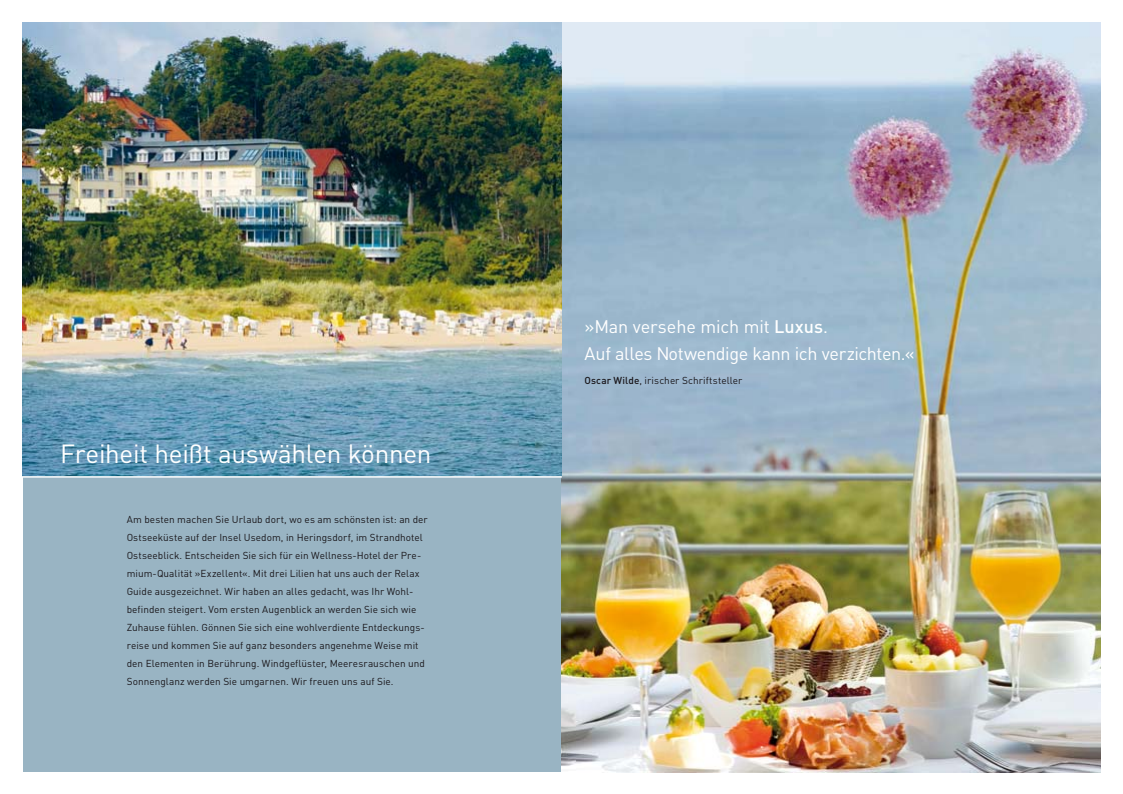
<style>
.page{position:relative;width:1123px;height:794px;background:#fff}
.page>*{position:absolute;margin:0;border:0;box-sizing:border-box;transform-origin:0 0}
.t1{font:26px "DIN";letter-spacing:-.01em;color:#fff}
.t2{font:18px/27.3px "DIN";letter-spacing:-.015em;color:#fff}
.t3{font:10px/18px "DIN";letter-spacing:.005em;color:#1a171b}
.s1{font-weight:500}
</style>
<div class="page">
<div style="left:23px;top:23px;width:1077px;height:748px;background:#99b4c3"></div>
<img style="left:561px;top:23px;width:539px;height:748px">
<img style="left:23px;top:23px;width:538px;height:453px">
<hr style="left:0;top:476px;width:561px;height:1px;background:#fff">
<h1 class="t1" style="left:60px;top:444px;width:372px">Freiheit heißt auswählen können</h1>
<p class="t3" style="left:127px;top:511px;width:302px">Am besten machen Sie Urlaub dort, wo es am schönsten ist: an der Ostseeküste auf der Insel Usedom, in Heringsdorf, im Strandhotel Ostseeblick. Entscheiden Sie sich für ein Wellness-Hotel der Pre&shy;mium-Qualität »Exzellent«. Mit drei Lilien hat uns auch der Relax Guide ausgezeichnet. Wir haben an alles gedacht, was Ihr Wohl&shy;befinden steigert. Vom ersten Augenblick an werden Sie sich wie Zuhause fühlen. Gönnen Sie sich eine wohlverdiente Entdeckungs&shy;reise und kommen Sie auf ganz besonders angenehme Weise mit den Elementen in Berührung. Windgeflüster, Meeresrauschen und Sonnenglanz werden Sie umgarnen. Wir freuen uns auf Sie.</p>
<h2 class="t2" style="left:584px;top:314px;width:331px">»Man versehe mich mit <span class="s1">Luxus</span>.<br>Auf alles Notwendige kann ich verzichten.«</h2>
<p class="t3" style="left:584px;top:372px;width:159px"><span class="s1">Oscar Wilde</span>, irischer Schriftsteller</p>
</div>
